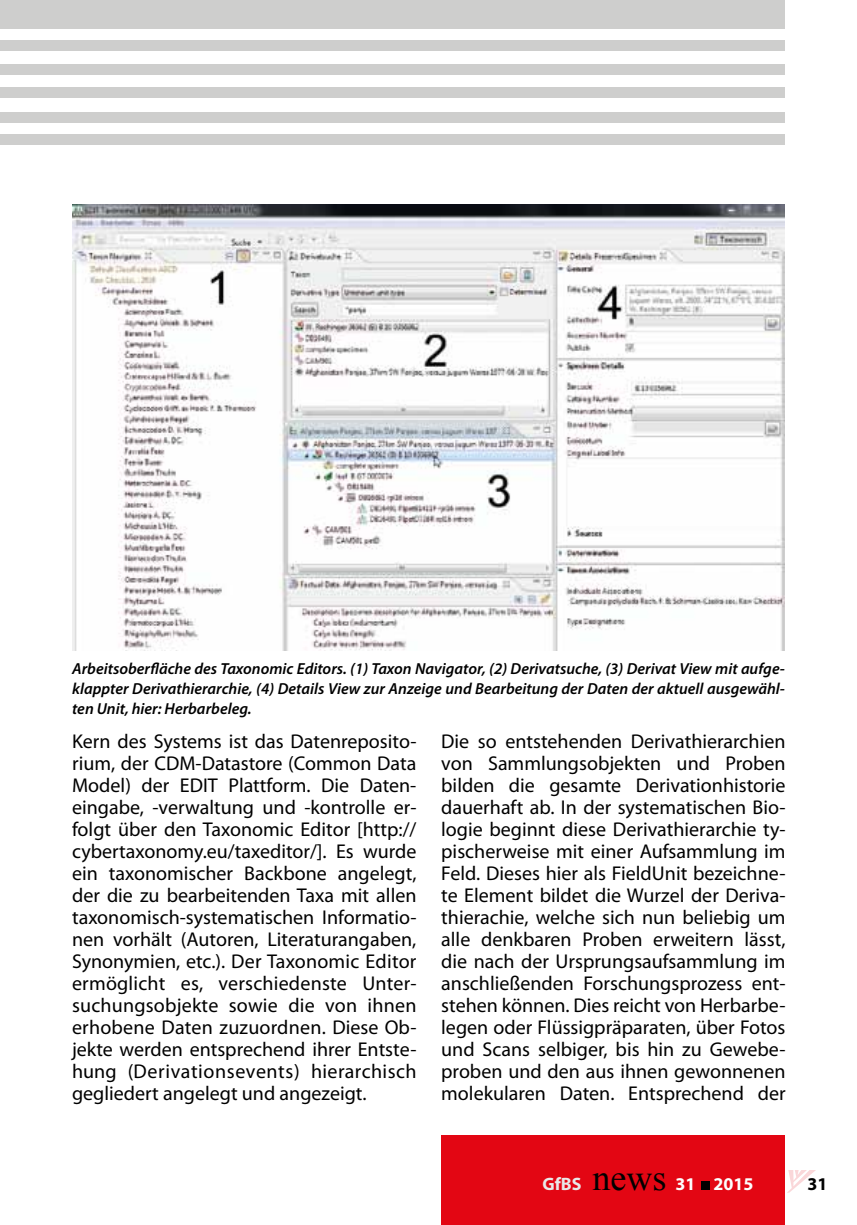
<style>
.page{position:relative;width:857px;height:1225px;background:#fff}
.page>*{position:absolute;margin:0;border:0;box-sizing:border-box;transform-origin:0 0}
.t1{font:20px/22px "Myriad Pro";color:#000;text-align:justify}
.t2{font:700 18px "Myriad Pro";color:#fdfdfd}
.t3{font:700 18px "Myriad Pro";color:#000}
.t4{font:italic 600 16px/20px "Myriad Pro";color:#000;text-align:justify}
.s1{color:#e9e9e9}
.s2{font-family:"Times New Roman";font-weight:400;font-size:36px;color:#000}
</style>
<div class="page">
<div style="left:441px;top:1136px;width:343px;height:89px;background:#e30613"></div>
<div style="left:0;top:40px;width:784px;height:10px;background:#cececd"></div>
<div style="left:0;top:87px;width:784px;height:11px;background:#cececd"></div>
<div style="left:0;top:112px;width:784px;height:11px;background:#cececd"></div>
<div style="left:0;top:134px;width:784px;height:11px;background:#cececd"></div>
<div style="left:0;top:64px;width:784px;height:11px;background:#cececd"></div>
<div style="left:0;top:0;width:784px;height:28px;background:#cececd"></div>
<div style="left:700px;top:1180px;width:9px;height:9px;background:#000"></div>
<svg style="left:788px;top:1170px;width:27px;height:22px"></svg>
<img style="left:72px;top:204px;width:712px;height:447px">
<p class="t4" style="left:72px;top:658px;width:714px">Arbeitsoberfläche des Taxonomic Editors. (1) Taxon Navigator, (2) Derivatsuche, (3) Derivat View mit aufge&shy;klappter Derivathierarchie, (4) Details View zur Anzeige und Bearbeitung der Daten der aktuell ausgewähl&shy;ten Unit, hier: Herbarbeleg.</p>
<p class="t1" style="left:72px;top:730px;width:346px">Kern des Systems ist das Datenreposito&shy;rium, der CDM-Datastore (Common Data Model) der EDIT Plattform. Die Daten&shy;eingabe, -verwaltung und -kontrolle er&shy;folgt über den Taxonomic Editor [http:// cybertaxonomy.eu/taxeditor/]. Es wurde ein taxonomischer Backbone angelegt, der die zu bearbeitenden Taxa mit allen taxonomisch-systematischen Informatio&shy;nen vorhält (Autoren, Literaturangaben, Synonymien, etc.). Der Taxonomic Editor ermöglicht es, verschiedenste Unter&shy;suchungsobjekte sowie die von ihnen erhobene Daten zuzuordnen. Diese Ob&shy;jekte werden entsprechend ihrer Entste&shy;hung (Derivationsevents) hierarchisch gegliedert angelegt und angezeigt.</p>
<p class="t1" style="left:441px;top:730px;width:345px">Die so entstehenden Derivathierarchien von Sammlungsobjekten und Proben bilden die gesamte Derivationhistorie dauerhaft ab. In der systematischen Bio&shy;logie beginnt diese Derivathierarchie ty&shy;pischerweise mit einer Aufsammlung im Feld. Dieses hier als FieldUnit bezeichne&shy;te Element bildet die Wurzel der Deriva&shy;thierachie, welche sich nun beliebig um alle denkbaren Proben erweitern lässt, die nach der Ursprungsaufsammlung im anschließenden Forschungsprozess ent&shy;stehen können. Dies reicht von Herbarbe&shy;legen oder Flüssigpräparaten, über Fotos und Scans selbiger, bis hin zu Gewebe&shy;proben und den aus ihnen gewonnenen molekularen Daten. Entsprechend der</p>
<p class="t2" style="left:542px;top:1172px;width:213px"><span class="s1">GfBS</span> <span class="s2">news</span> 31 2015</p>
<p class="t3" style="left:807px;top:1172px;width:21px">31</p>
</div>
